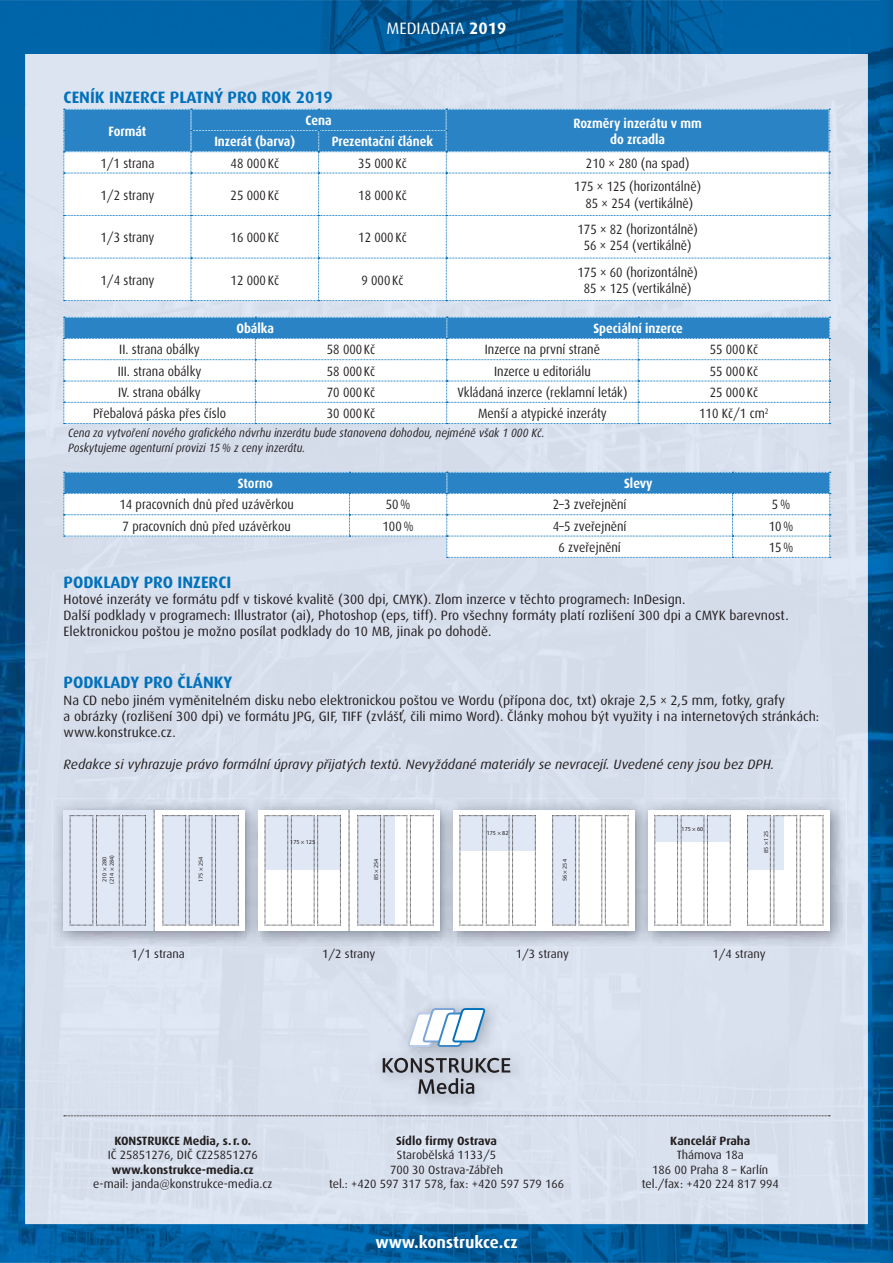
<style>
.page{position:relative;width:893px;height:1263px;background:#fff}
.page>*{position:absolute;margin:0;border:0;box-sizing:border-box;transform-origin:0 0}
.t1{font:700 16.5px "Max";color:#0071bb}
.t2{font:700 16.5px "Max";color:#fff}
.t3{font:16.5px "Max";color:#fff}
.t4{font:13.5px/16.2px "Max Condensed";color:#231f20;text-align:center}
.t5{font:13.5px/16.2px "Max";color:#231f20}
.t6{font:italic 13.5px "Max";color:#231f20}
.t7{font:700 13.5px "Max Condensed";color:#fff}
.t8{font:12px/14.4px "Max";color:#231f20;text-align:center}
.t9{font:italic 12px/14.4px "Max Condensed";color:#231f20}
.t10{font:700 12px "Max";color:#231f20}
.t11{font:6.15px "Myriad Pro";color:#231f20}
.s1{font-weight:700}
.s2{font-family:"Max Condensed"}
</style>
<div class="page">
<img style="left:0;top:0;width:880px;height:104px">
<img style="left:0;top:104px;width:50px;height:1159px">
<img style="left:830px;top:104px;width:50px;height:1159px">
<img style="left:50px;top:1224px;width:780px;height:39px">
<div style="left:25px;top:54px;width:842px;height:797px;background:#d7deec"></div>
<div style="left:25px;top:851px;width:52px;height:373px;background:#d9e0ed"></div>
<div style="left:816px;top:851px;width:51px;height:373px;background:#d8dfed"></div>
<div style="left:392px;top:1111px;width:108px;height:113px;background:#d8dfed"></div>
<img style="left:880px;top:0;width:12px;height:1263px">
<svg style="left:63px;top:109px;width:767px;height:192px"></svg>
<svg style="left:63px;top:317px;width:767px;height:107px"></svg>
<svg style="left:64px;top:472px;width:766px;height:86px"></svg>
<svg style="left:64px;top:1116px;width:766px;height:1px"></svg>
<svg style="left:408px;top:1008px;width:77px;height:39px"></svg>
<svg style="left:382px;top:1058px;width:128px;height:36px;background:#a5aab4"></svg>
<img style="left:52px;top:799px;width:195px;height:149px">
<div style="left:64px;top:810px;width:181px;height:121px;background:#fff"></div>
<div style="left:64px;top:810px;width:90px;height:121px;background:#e1e8f5"></div>
<svg style="left:70px;top:815px;width:76px;height:111px"></svg>
<svg style="left:163px;top:815px;width:76px;height:111px;background:#d6dde9"></svg>
<svg style="left:154px;top:810px;width:1px;height:121px"></svg>
<img style="left:262px;top:799px;width:180px;height:149px">
<img style="left:247px;top:799px;width:15px;height:149px">
<div style="left:258px;top:810px;width:181px;height:121px;background:#fff"></div>
<svg style="left:265px;top:815px;width:76px;height:111px"></svg>
<svg style="left:357px;top:815px;width:77px;height:111px"></svg>
<svg style="left:349px;top:810px;width:1px;height:121px"></svg>
<img style="left:457px;top:799px;width:180px;height:149px">
<img style="left:442px;top:799px;width:15px;height:149px">
<div style="left:453px;top:810px;width:181px;height:121px;background:#fff"></div>
<svg style="left:459px;top:815px;width:77px;height:111px"></svg>
<svg style="left:552px;top:815px;width:77px;height:111px"></svg>
<img style="left:651px;top:799px;width:195px;height:149px">
<img style="left:637px;top:799px;width:14px;height:149px">
<div style="left:648px;top:810px;width:181px;height:121px;background:#fff"></div>
<svg style="left:654px;top:815px;width:77px;height:111px"></svg>
<svg style="left:747px;top:815px;width:76px;height:111px"></svg>
<p class="t3" style="left:386px;top:21px;width:121px">MEDIADATA <span class="s1">2019</span></p>
<p class="t1" style="left:64px;top:90px;width:271px">CENÍK INZERCE PLATNÝ PRO ROK 2019</p>
<p class="t7" style="left:108px;top:123px;width:39px">Formát</p>
<p class="t7" style="left:305px;top:113px;width:27px">Cena</p>
<p class="t7" style="left:573px;top:115px;width:130px">Rozměry inzerátu v mm</p>
<p class="t7" style="left:214px;top:134px;width:82px">Inzerát (barva)</p>
<p class="t7" style="left:332px;top:134px;width:103px">Prezentační článek</p>
<p class="t7" style="left:610px;top:131px;width:56px">do zrcadla</p>
<p class="t4" style="left:100px;top:156px;width:56px">1/1 strana</p>
<p class="t4" style="left:231px;top:156px;width:50px">48 000 Kč</p>
<p class="t4" style="left:358px;top:156px;width:50px">35 000 Kč</p>
<p class="t4" style="left:586px;top:156px;width:105px">210 × 280 (na spad)</p>
<p class="t4" style="left:100px;top:188px;width:55px">1/2 strany</p>
<p class="t4" style="left:231px;top:188px;width:50px">25 000 Kč</p>
<p class="t4" style="left:358px;top:188px;width:50px">18 000 Kč</p>
<p class="t4" style="left:574px;top:180px;width:128px">175 × 125 (horizontálně)<br>85 × 254 (vertikálně)</p>
<p class="t4" style="left:100px;top:230px;width:55px">1/3 strany</p>
<p class="t4" style="left:231px;top:230px;width:50px">16 000 Kč</p>
<p class="t4" style="left:358px;top:230px;width:50px">12 000 Kč</p>
<p class="t4" style="left:577px;top:222px;width:122px">175 × 82 (horizontálně)<br>56 × 254 (vertikálně)</p>
<p class="t4" style="left:100px;top:273px;width:55px">1/4 strany</p>
<p class="t4" style="left:231px;top:273px;width:50px">12 000 Kč</p>
<p class="t4" style="left:361px;top:273px;width:43px">9 000 Kč</p>
<p class="t4" style="left:577px;top:265px;width:122px">175 × 60 (horizontálně)<br>85 × 125 (vertikálně)</p>
<p class="t7" style="left:236px;top:321px;width:39px">Obálka</p>
<p class="t7" style="left:593px;top:321px;width:91px">Speciální inzerce</p>
<p class="t4" style="left:119px;top:343px;width:82px">II. strana obálky</p>
<p class="t4" style="left:327px;top:343px;width:50px">58 000 Kč</p>
<p class="t4" style="left:485px;top:343px;width:117px">Inzerce na první straně</p>
<p class="t4" style="left:709px;top:343px;width:50px">55 000 Kč</p>
<p class="t4" style="left:118px;top:364px;width:85px">III. strana obálky</p>
<p class="t4" style="left:327px;top:364px;width:50px">58 000 Kč</p>
<p class="t4" style="left:494px;top:364px;width:98px">Inzerce u editoriálu</p>
<p class="t4" style="left:709px;top:364px;width:50px">55 000 Kč</p>
<p class="t4" style="left:118px;top:385px;width:84px">IV. strana obálky</p>
<p class="t4" style="left:327px;top:385px;width:50px">70 000 Kč</p>
<p class="t4" style="left:457px;top:385px;width:171px">Vkládaná inzerce (reklamní leták)</p>
<p class="t4" style="left:709px;top:385px;width:50px">25 000 Kč</p>
<p class="t4" style="left:93px;top:406px;width:134px">Přebalová páska přes číslo</p>
<p class="t4" style="left:327px;top:406px;width:50px">30 000 Kč</p>
<p class="t4" style="left:478px;top:406px;width:130px">Menší a atypické inzeráty</p>
<p class="t4" style="left:699px;top:406px;width:71px">110 Kč/1 cm<sup>2</sup></p>
<p class="t9" style="left:68px;top:427px;width:478px">Cena za vytvoření nového grafického návrhu inzerátu bude stanovena dohodou, nejméně však 1 000 Kč.<br>Poskytujeme agenturní provizi 15 % z ceny inzerátu.</p>
<p class="t7" style="left:238px;top:476px;width:36px">Storno</p>
<p class="t7" style="left:624px;top:476px;width:30px">Slevy</p>
<p class="t4" style="left:119px;top:498px;width:176px">14 pracovních dnů před uzávěrkou</p>
<p class="t4" style="left:386px;top:498px;width:26px">50 %</p>
<p class="t4" style="left:552px;top:498px;width:75px">2–3 zveřejnění</p>
<p class="t4" style="left:771px;top:498px;width:20px">5 %</p>
<p class="t4" style="left:123px;top:519px;width:170px">7 pracovních dnů před uzávěrkou</p>
<p class="t4" style="left:382px;top:519px;width:33px">100 %</p>
<p class="t4" style="left:552px;top:519px;width:75px">4–5 zveřejnění</p>
<p class="t4" style="left:768px;top:519px;width:26px">10 %</p>
<p class="t4" style="left:558px;top:540px;width:64px">6 zveřejnění</p>
<p class="t4" style="left:768px;top:540px;width:26px">15 %</p>
<p class="t1" style="left:64px;top:575px;width:169px">PODKLADY PRO INZERCI</p>
<p class="t5" style="left:64px;top:592px;width:726px">Hotové inzeráty ve formátu pdf v tiskové kvalitě (300 dpi, CMYK). Zlom inzerce v těchto programech: InDesign.<br>Další podklady v programech: Illustrator (ai), Photoshop (eps, tiff). Pro všechny formáty platí rozlišení 300 dpi a CMYK barevnost.<br>Elektronickou poštou je možno posílat podklady do 10 MB, jinak po dohodě.</p>
<p class="t1" style="left:64px;top:676px;width:170px">PODKLADY PRO ČLÁNKY</p>
<p class="t5" style="left:64px;top:693px;width:757px">Na CD nebo jiném vyměnitelném disku nebo elektronickou poštou ve Wordu (přípona doc, txt) okraje 2,5 <span class="s2">×</span> 2,5 mm, fotky, grafy<br>a obrázky (rozlišení 300 dpi) ve formátu JPG, GIF, TIFF (zvlášť, čili mimo Word). Články mohou být využity i na internetových stránkách: www.konstrukce.cz.</p>
<p class="t6" style="left:64px;top:757px;width:712px">Redakce si vyhrazuje právo formální úpravy přijatých textů. Nevyžádané materiály se nevracejí. Uvedené ceny jsou bez DPH.</p>
<p class="t11" style="left:108px;top:884px;width:30px;rotate:-90deg">(214 × 284)</p>
<p class="t11" style="left:101px;top:882px;width:26px;rotate:-90deg">210 × 280</p>
<p class="t11" style="left:197px;top:882px;width:26px;rotate:-90deg">175 × 254</p>
<p class="t11" style="left:290px;top:839px;width:26px">175 × 125</p>
<p class="t11" style="left:372px;top:880px;width:23px;rotate:-90deg">85 × 254</p>
<p class="t11" style="left:486px;top:830px;width:23px">175 × 82</p>
<p class="t11" style="left:561px;top:881px;width:23px;rotate:-90deg">56 × 254</p>
<p class="t11" style="left:681px;top:825px;width:23px">175 × 60</p>
<p class="t11" style="left:762px;top:853px;width:23px;rotate:-90deg">85 × 125</p>
<p class="t8" style="left:131px;top:948px;width:55px">1/1 strana</p>
<p class="t8" style="left:322px;top:948px;width:55px">1/2 strany</p>
<p class="t8" style="left:516px;top:948px;width:55px">1/3 strany</p>
<p class="t8" style="left:712px;top:948px;width:55px">1/4 strany</p>
<p class="t10" style="left:114px;top:1136px;width:138px">KONSTRUKCE Media, s. r. o.</p>
<p class="t8" style="left:108px;top:1149px;width:151px">IČ 25851276, DIČ CZ25851276</p>
<p class="t10" style="left:112px;top:1164px;width:143px">www.konstrukce-media.cz</p>
<p class="t8" style="left:93px;top:1178px;width:181px">e-mail: janda@konstrukce-media.cz</p>
<p class="t10" style="left:396px;top:1136px;width:102px">Sídlo firmy Ostrava</p>
<p class="t8" style="left:329px;top:1149px;width:236px">Starobělská 1133/5<br>700 30 Ostrava-Zábřeh<br>tel.: +420 597 317 578, fax: +420 597 579 166</p>
<p class="t2" style="left:375px;top:1235px;width:144px">www.konstrukce.cz</p>
<p class="t10" style="left:670px;top:1136px;width:82px">Kancelář Praha</p>
<p class="t8" style="left:642px;top:1149px;width:138px">Thámova 18a<br>186 00 Praha 8 – Karlín tel./fax: +420 224 817 994</p>
</div>
